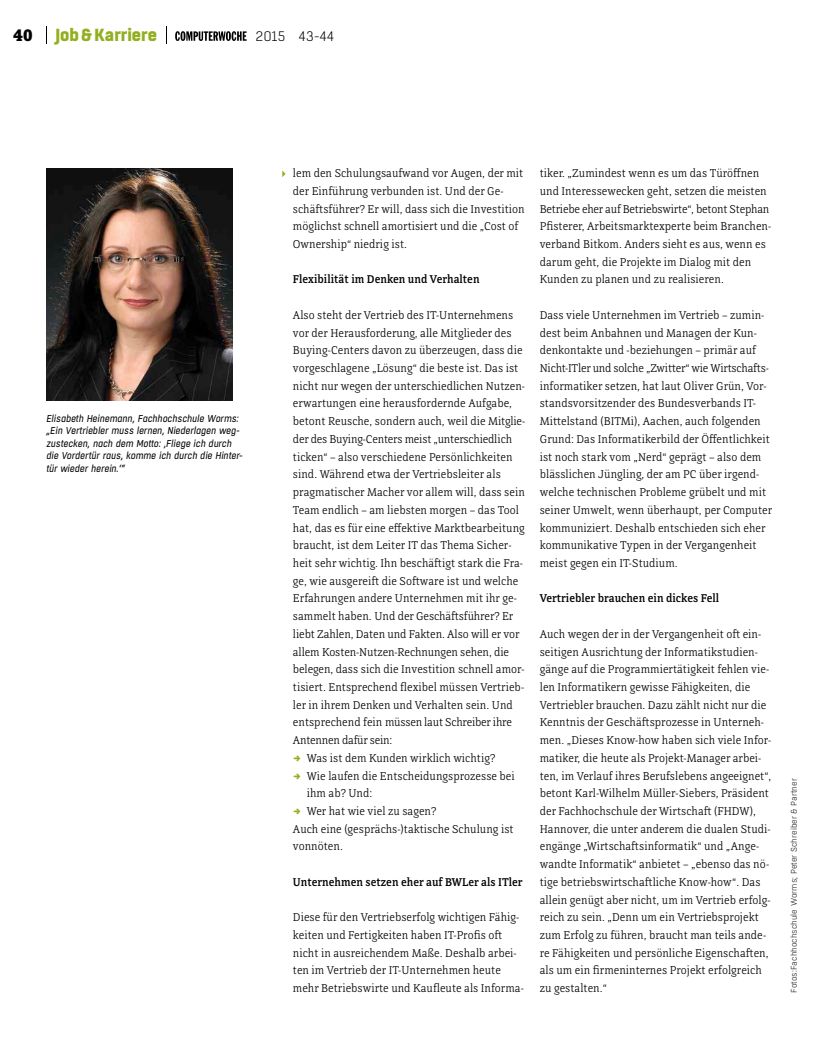
<style>
.page{position:relative;width:815px;height:1063px;background:#fff}
.page>*{position:absolute;margin:0;border:0;box-sizing:border-box;transform-origin:0 0}
.t1{font:800 17.5px "Boxed";color:#93af1f}
.t2{font:800 17.5px "Directa Serif";color:#000}
.t3{font:300 13.75px "Boxed";color:#000}
._1_Fließ{font:300 11.88px/17.8px "Directa Serif";color:#000}
._1_Fließ_Aufzählg{font:300 11.88px/17.8px "Directa Serif";color:#000}
._1_Zwiti{font:500 11.88px "Directa Serif";color:#000}
._1_BU{font:italic 10px/12.5px "Boxed";color:#000}
._0_Credit{font:300 8.12px "Boxed";color:#000}
</style>
<div class="page">
<svg style="left:46px;top:26px;width:1px;height:18px"></svg>
<svg style="left:166px;top:26px;width:1px;height:18px"></svg>
<svg style="left:175px;top:31px;width:72px;height:10px"></svg>
<svg style="left:282px;top:171px;width:4px;height:6px"></svg>
<img style="left:46px;top:168px;width:186px;height:232px">
<h1 class="t2" style="left:13px;top:24px;width:21px">40</h1>
<h1 class="t1" style="left:56px;top:23px;width:103px">Job&amp;Karriere</h1>
<p class="t3" style="left:255px;top:27px;width:80px">2015 43-44</p>
<p class="_1_BU" style="left:46px;top:412px;width:198px">Elisabeth Heinemann, Fachhochschule Worms: „Ein Vertriebler muss lernen, Niederlagen weg&shy;zustecken, nach dem Motto: ,Fliege ich durch die Vordertür raus, komme ich durch die Hinter&shy;tür wieder herein.‘“</p>
<p class="_1_Fließ" style="left:293px;top:164px;width:233px">lem den Schulungsaufwand vor Augen, der mit der Einführung verbunden ist. Und der Ge&shy;schäftsführer? Er will, dass sich die Investition möglichst schnell amortisiert und die „Cost of Ownership“ niedrig ist.</p>
<p class="_1_Zwiti" style="left:293px;top:272px;width:188px">Flexibilität im Denken und Verhalten</p>
<p class="_1_Fließ_Aufzählg" style="left:293px;top:306px;width:234px">Also steht der Vertrieb des IT-Unternehmens vor der Herausforderung, alle Mitglieder des Buying-Centers davon zu überzeugen, dass die vorgeschlagene „Lösung“ die beste ist. Das ist nicht nur wegen der unterschiedlichen Nutzen&shy;erwartungen eine herausfordernde Aufgabe, betont Reusche, sondern auch, weil die Mitglie&shy;der des Buying-Centers meist „unterschiedlich ticken“ – also verschiedene Persönlichkeiten sind. Während etwa der Vertriebsleiter als pragmatischer Macher vor allem will, dass sein Team endlich – am liebsten morgen – das Tool hat, das es für eine effektive Marktbearbeitung braucht, ist dem Leiter IT das Thema Sicher&shy;heit sehr wichtig. Ihn beschäftigt stark die Fra&shy;ge, wie ausgereift die Software ist und welche Erfahrungen andere Unternehmen mit ihr ge&shy;sammelt haben. Und der Geschäftsführer? Er liebt Zahlen, Daten und Fakten. Also will er vor allem Kosten-Nutzen-Rechnungen sehen, die belegen, dass sich die Investition schnell amor&shy;tisiert. Entsprechend flexibel müssen Vertrieb&shy;ler in ihrem Denken und Verhalten sein. Und entsprechend fein müssen laut Schreiber ihre Antennen dafür sein:</p>
<p class="_1_Fließ_Aufzählg" style="left:307px;top:749px;width:190px">Was ist dem Kunden wirklich wichtig?</p>
<p class="_1_Fließ_Aufzählg" style="left:307px;top:767px;width:210px">Wie laufen die Entscheidungsprozesse bei ihm ab? Und:</p>
<p class="_1_Fließ_Aufzählg" style="left:307px;top:802px;width:131px">Wer hat wie viel zu sagen?</p>
<p class="_1_Fließ" style="left:293px;top:820px;width:222px">Auch eine (gesprächs-)taktische Schulung ist vonnöten.</p>
<p class="_1_Zwiti" style="left:293px;top:875px;width:231px">Unternehmen setzen eher auf BWLer als ITler</p>
<p class="_1_Fließ" style="left:293px;top:908px;width:232px">Diese für den Vertriebserfolg wichtigen Fähig&shy;keiten und Fertigkeiten haben IT-Profis oft nicht in ausreichendem Maße. Deshalb arbei&shy;ten im Vertrieb der IT-Unternehmen heute mehr Betriebswirte und Kaufleute als Informa-</p>
<p class="_1_Fließ" style="left:540px;top:164px;width:233px">tiker. „Zumindest wenn es um das Türöffnen und Interessewecken geht, setzen die meisten Betriebe eher auf Betriebswirte“, betont Stephan Pfisterer, Arbeitsmarktexperte beim Branchen&shy;verband Bitkom. Anders sieht es aus, wenn es darum geht, die Projekte im Dialog mit den Kunden zu planen und zu realisieren.</p>
<p class="_1_Fließ" style="left:540px;top:306px;width:234px">Dass viele Unternehmen im Vertrieb – zumin&shy;dest beim Anbahnen und Managen der Kun&shy;denkontakte und -beziehungen – primär auf Nicht-ITler und solche „Zwitter“ wie Wirtschafts&shy;informatiker setzen, hat laut Oliver Grün, Vor&shy;standsvorsitzender des Bundesverbands IT-Mittelstand (BITMi), Aachen, auch folgenden Grund: Das Informatikerbild der Öffentlichkeit ist noch stark vom „Nerd“ geprägt – also dem blässlichen Jüngling, der am PC über irgend&shy;welche technischen Probleme grübelt und mit seiner Umwelt, wenn überhaupt, per Computer kommuniziert. Deshalb entschieden sich eher kommunikative Typen in der Vergangenheit meist gegen ein IT-Studium.</p>
<p class="_1_Zwiti" style="left:540px;top:591px;width:181px">Vertriebler brauchen ein dickes Fell</p>
<p class="_1_Fließ" style="left:540px;top:625px;width:233px">Auch wegen der in der Vergangenheit oft ein&shy;seitigen Ausrichtung der Informatikstudien&shy;gänge auf die Programmiertätigkeit fehlen vie&shy;len Informatikern gewisse Fähigkeiten, die Vertriebler brauchen. Dazu zählt nicht nur die Kenntnis der Geschäftsprozesse in Unterneh&shy;men. „Dieses Know-how haben sich viele Infor&shy;matiker, die heute als Projekt-Manager arbei&shy;ten, im Verlauf ihres Berufslebens angeeignet“, betont Karl-Wilhelm Müller-Siebers, Präsident der Fachhochschule der Wirtschaft (FHDW), Hannover, die unter anderem die dualen Studi&shy;engänge „Wirtschaftsinformatik“ und „Ange&shy;wandte Informatik“ anbietet – „ebenso das nö&shy;tige betriebswirtschaftliche Know-how“. Das allein genügt aber nicht, um im Vertrieb erfolg&shy;reich zu sein. „Denn um ein Vertriebsprojekt zum Erfolg zu führen, braucht man teils ande&shy;re Fähigkeiten und persönliche Eigenschaften, als um ein firmeninternes Projekt erfolgreich zu gestalten.“</p>
<p class="_0_Credit" style="left:789px;top:993px;width:216px;rotate:-90deg">Fotos:Fachhochschule Worms; Peter Schreiber &amp; Partner</p>
</div>
